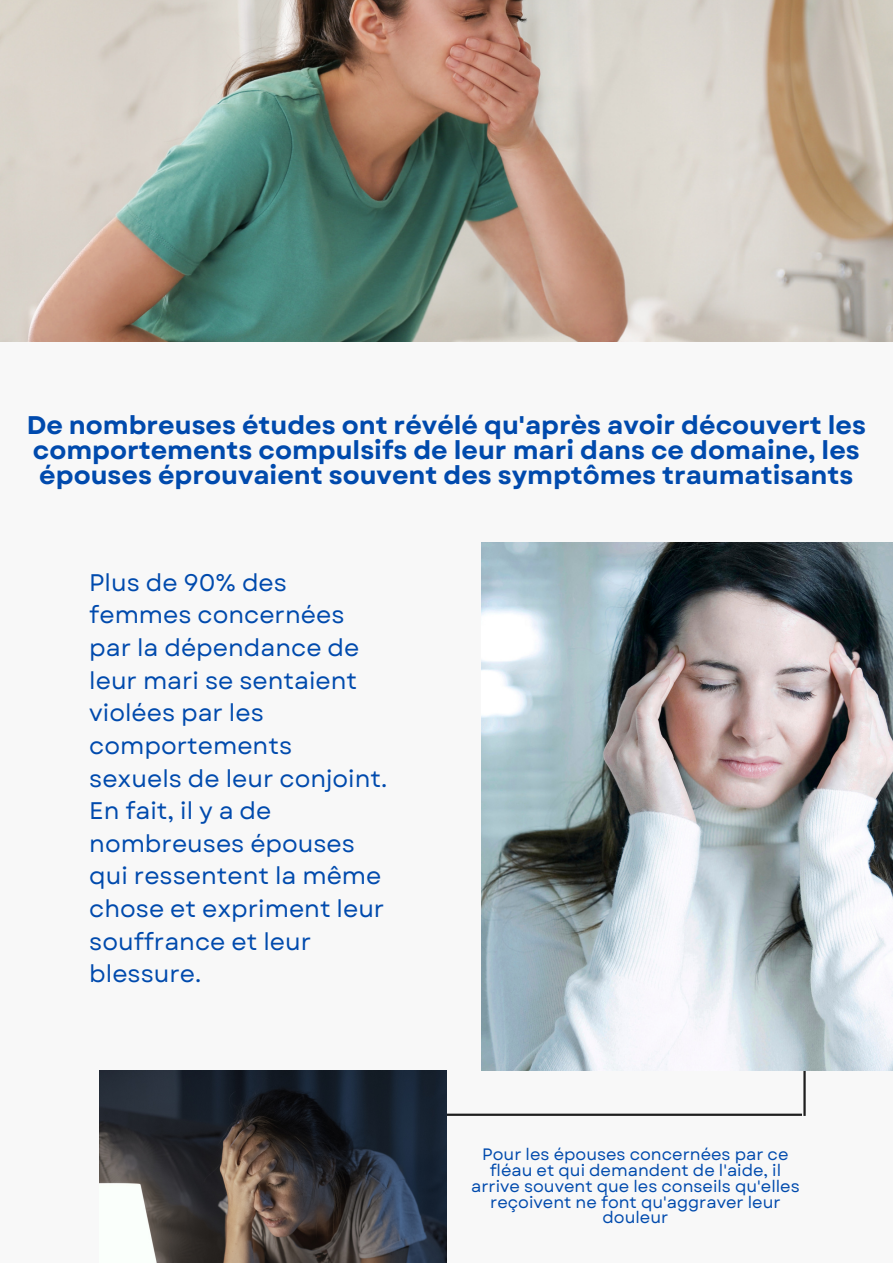
<style>
.page{position:relative;width:893px;height:1264px;background:#fff}
.page>*{position:absolute;margin:0;border:0;box-sizing:border-box;transform-origin:0 0}
.t1{font:700 25.5px/24.8px "Garet";color:#004aad}
.t2{font:24px/32.5px "Garet";color:#004aad}
.t3{font:16.5px/15.8px "Garet";color:#004aad;text-align:center}
</style>
<div class="page">
<div style="left:0;top:0;width:892px;height:1262px;background:#f8f8f8"></div>
<hr style="left:180px;top:1113px;width:622px;height:2px;background:#1e1e1e">
<hr style="left:803px;top:1034px;width:2px;height:81px;background:#1e1e1e">
<img style="left:0;top:0;width:892px;height:341px">
<img style="left:481px;top:543px;width:411px;height:527px">
<img style="left:100px;top:1070px;width:347px;height:192px">
<p class="t1" style="left:27px;top:413px;width:840px">De nombreuses études ont révélé qu'après avoir découvert les comportements compulsifs de leur mari dans ce domaine, les épouses éprouvaient souvent des symptômes traumatisants</p>
<p class="t2" style="left:89px;top:566px;width:299px">Plus de 90% des femmes concernées par la dépendance de leur mari se sentaient violées par les comportements sexuels de leur conjoint.</p>
<p class="t2" style="left:89px;top:794px;width:297px">En fait, il y a de nombreuses épouses qui ressentent la même chose et expriment leur souffrance et leur blessure.</p>
<p class="t3" style="left:471px;top:1146px;width:330px">Pour les épouses concernées par ce fléau et qui demandent de l'aide, il arrive souvent que les conseils qu'elles reçoivent ne font qu'aggraver leur douleur</p>
</div>
